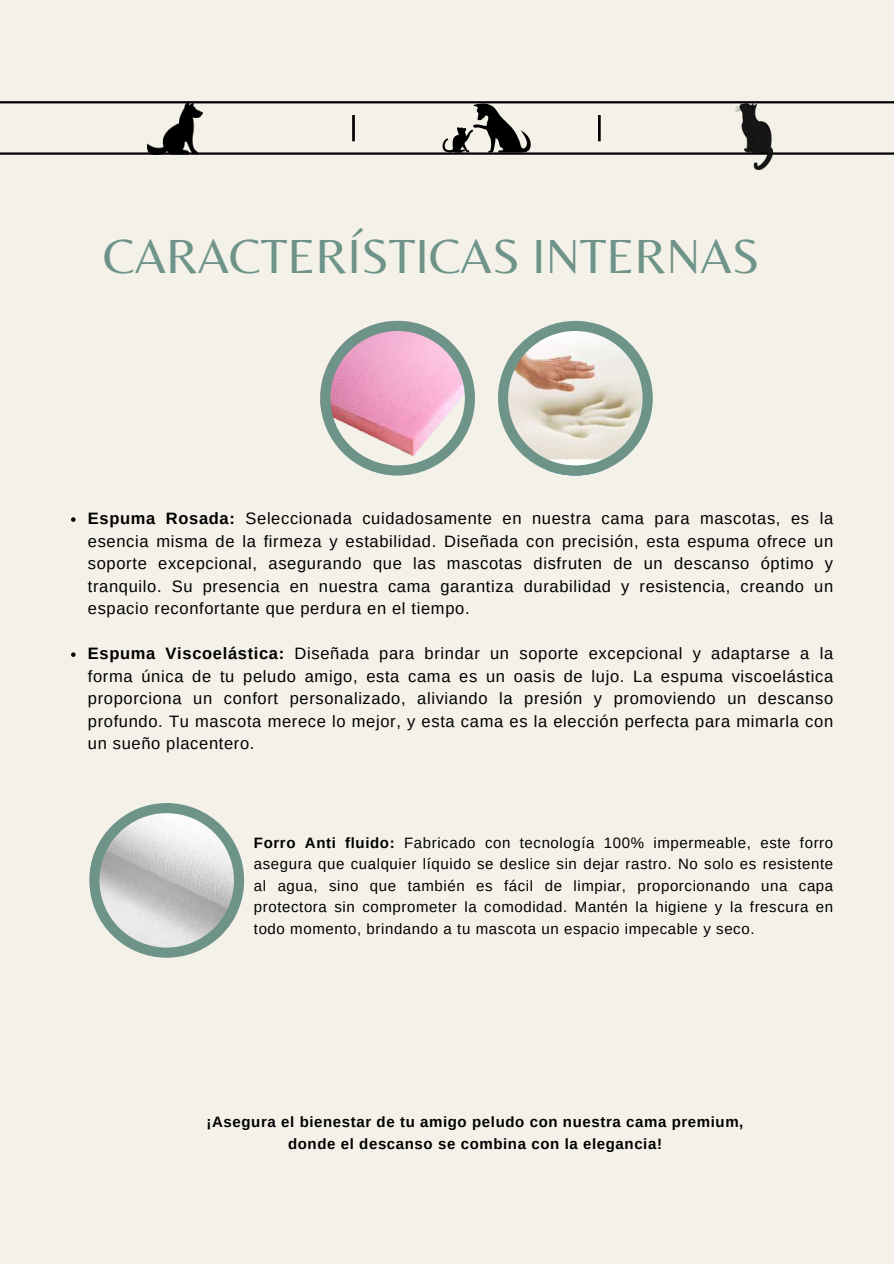
<style>
.page{position:relative;width:894px;height:1264px;background:#fff}
.page>*{position:absolute;margin:0;border:0;box-sizing:border-box;transform-origin:0 0}
.t1{font:49.8px "Belleza";color:#6e9489}
.t2{font:16.5px/22.5px "Arimo";letter-spacing:.04em;color:#000;text-align:justify}
.t3{font:15px/21.3px "Arimo";letter-spacing:.04em;color:#000;text-align:justify}
.t4{font:700 15px/21.3px "Arimo";letter-spacing:.04em;color:#000;text-align:center}
.s1{font-weight:700}
</style>
<div class="page">
<div style="left:0;top:0;width:893px;height:1263px;background:#f4f1e9"></div>
<hr style="left:0;top:152px;width:893px;height:3px;background:#000">
<hr style="left:0;top:101px;width:893px;height:2px;background:#000">
<hr style="left:352px;top:115px;width:2px;height:26px;background:#000">
<hr style="left:598px;top:115px;width:2px;height:26px;background:#000">
<svg style="left:442px;top:103px;width:89px;height:50px"></svg>
<img style="left:147px;top:103px;width:56px;height:50px">
<img style="left:734px;top:103px;width:38px;height:67px">
<svg style="left:498px;top:321px;width:154px;height:154px"></svg>
<svg style="left:320px;top:321px;width:154px;height:154px"></svg>
<svg style="left:89px;top:803px;width:154px;height:154px"></svg>
<svg style="left:71px;top:517px;width:5px;height:5px"></svg>
<svg style="left:71px;top:652px;width:5px;height:5px"></svg>
<h1 class="t1" style="left:103px;top:227px;width:658px">CARACTERÍSTICAS INTERNAS</h1>
<p class="t2" style="left:88px;top:507px;width:746px"><span class="s1">Espuma Rosada:</span> Seleccionada cuidadosamente en nuestra cama para mascotas, es la esencia misma de la firmeza y estabilidad. Diseñada con precisión, esta espuma ofrece un soporte excepcional, asegurando que las mascotas disfruten de un descanso óptimo y tranquilo. Su presencia en nuestra cama garantiza durabilidad y resistencia, creando un espacio reconfortante que perdura en el tiempo.</p>
<p class="t2" style="left:88px;top:642px;width:746px"><span class="s1">Espuma Viscoelástica:</span> Diseñada para brindar un soporte excepcional y adaptarse a la forma única de tu peludo amigo, esta cama es un oasis de lujo. La espuma viscoelástica proporciona un confort personalizado, aliviando la presión y promoviendo un descanso profundo. Tu mascota merece lo mejor, y esta cama es la elección perfecta para mimarla con un sueño placentero.</p>
<p class="t3" style="left:254px;top:832px;width:580px"><span class="s1">Forro Anti fluido:</span> Fabricado con tecnología 100% impermeable, este forro asegura que cualquier líquido se deslice sin dejar rastro. No solo es resistente al agua, sino que también es fácil de limpiar, proporcionando una capa protectora sin comprometer la comodidad. Mantén la higiene y la frescura en todo momento, brindando a tu mascota un espacio impecable y seco.</p>
<p class="t4" style="left:206px;top:1111px;width:538px">¡Asegura el bienestar de tu amigo peludo con nuestra cama premium, donde el descanso se combina con la elegancia!</p>
</div>
